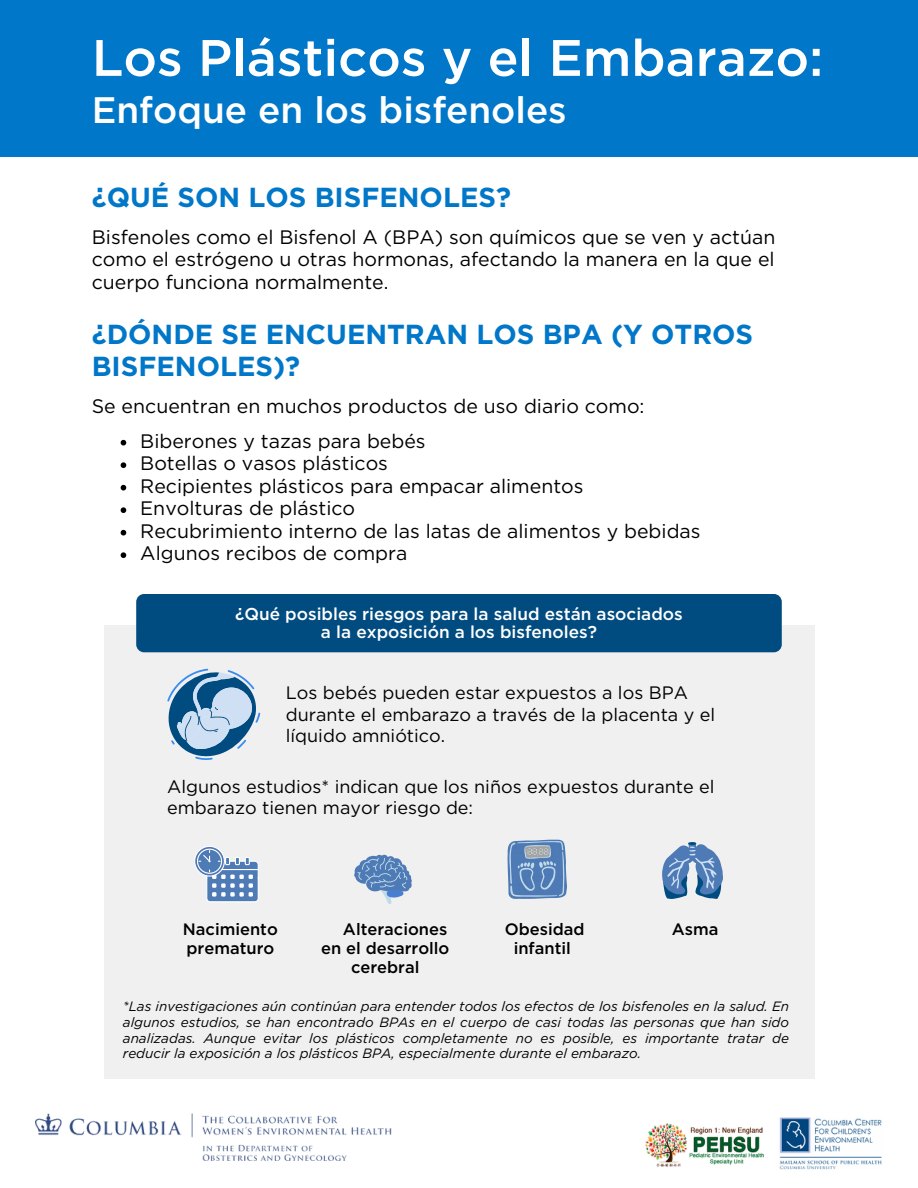
<style>
.page{position:relative;width:918px;height:1188px;background:#fff}
.page>*{position:absolute;margin:0;border:0;box-sizing:border-box;transform-origin:0 0}
.t1{font:500 51.15px "Gotham";color:#fff}
.t2{font:500 36.9px "Gotham";color:#fff}
.t3{font:700 27.45px/32.5px "Gotham";color:#0077c8}
.t4{font:19.5px/22.5px "Gotham";color:#000;text-align:justify}
.t5{font:18px/21.3px "Gotham";color:#000}
.t6{font:500 17.25px/18px "Gotham";color:#fff;text-align:center}
.t7{font:500 16.5px/19.2px "Gotham";color:#000}
.t8{font:italic 13.5px/15.8px "Gotham";color:#000;text-align:justify}
</style>
<div class="page">
<svg style="left:121px;top:440px;width:5px;height:6px"></svg>
<svg style="left:121px;top:462px;width:5px;height:6px"></svg>
<svg style="left:121px;top:485px;width:5px;height:5px"></svg>
<svg style="left:121px;top:507px;width:5px;height:6px"></svg>
<svg style="left:121px;top:530px;width:5px;height:6px"></svg>
<svg style="left:121px;top:552px;width:5px;height:6px"></svg>
<div style="left:0;top:0;width:918px;height:157px;background:#0077c8"></div>
<div style="left:104px;top:625px;width:710px;height:454px;background:#f0f0f0"></div>
<svg style="left:167px;top:669px;width:93px;height:91px"></svg>
<svg style="left:195px;top:846px;width:64px;height:56px"></svg>
<svg style="left:354px;top:854px;width:58px;height:50px"></svg>
<svg style="left:507px;top:840px;width:60px;height:59px;background:#7094bf"></svg>
<svg style="left:662px;top:842px;width:61px;height:57px"></svg>
<div style="left:136px;top:594px;width:646px;height:58px;background:#004b80;border-radius:8px"></div>
<img style="left:645px;top:1123px;width:119px;height:44px">
<img style="left:779px;top:1118px;width:103px;height:52px">
<img style="left:35px;top:1114px;width:357px;height:47px">
<p class="t1" style="left:92px;top:27px;width:733px">Los Plásticos y el Embarazo:</p>
<p class="t2" style="left:92px;top:88px;width:476px">Enfoque en los bisfenoles</p>
<h2 class="t3" style="left:92px;top:181px;width:421px">¿QUÉ SON LOS BISFENOLES?</h2>
<h1 class="t4" style="left:92px;top:226px;width:685px">Bisfenoles como el Bisfenol A (BPA) son químicos que se ven y actúan como el estrógeno u otras hormonas, afectando la manera en la que el cuerpo funciona normalmente.</h1>
<p class="t3" style="left:92px;top:318px;width:663px">¿DÓNDE SE ENCUENTRAN LOS BPA (Y OTROS<br>BISFENOLES)?</p>
<p class="t4" style="left:92px;top:395px;width:554px">Se encuentran en muchos productos de uso diario como:</p>
<h3 class="t4" style="left:140px;top:429px;width:287px">Biberones y tazas para bebés</h3>
<h4 class="t4" style="left:140px;top:452px;width:249px">Botellas o vasos plásticos</h4>
<h3 class="t4" style="left:140px;top:474px;width:445px">Recipientes plásticos para empacar alimentos</h3>
<h4 class="t4" style="left:140px;top:497px;width:216px">Envolturas de plástico</h4>
<p class="t4" style="left:140px;top:519px;width:562px">Recubrimiento interno de las latas de alimentos y bebidas</p>
<p class="t4" style="left:140px;top:542px;width:269px">Algunos recibos de compra</p>
<p class="t6" style="left:235px;top:605px;width:449px">¿Qué posibles riesgos para la salud están asociados a la exposición a los bisfenoles?</p>
<h5 class="t5" style="left:286px;top:682px;width:431px">Los bebés pueden estar expuestos a los BPA durante el embarazo a través de la placenta y el líquido amniótico.</h5>
<p class="t5" style="left:167px;top:775px;width:549px">Algunos estudios* indican que los niños expuestos durante el embarazo tienen mayor riesgo de:</p>
<h4 class="t7" style="left:183px;top:919px;width:96px">Nacimiento prematuro</h4>
<h4 class="t7" style="left:343px;top:919px;width:106px">Alteraciones</h4>
<h4 class="t7" style="left:321px;top:938px;width:130px">en el desarrollo</h4>
<h4 class="t7" style="left:351px;top:957px;width:70px">cerebral</h4>
<p class="t7" style="left:505px;top:919px;width:81px;text-align:center">Obesidad infantil</p>
<h5 class="t7" style="left:672px;top:919px;width:48px">Asma</h5>
<h5 class="t8" style="left:123px;top:998px;width:668px">*Las investigaciones aún continúan para entender todos los efectos de los bisfenoles en la salud. En algunos estudios, se han encontrado BPAs en el cuerpo de casi todas las personas que han sido analizadas. Aunque evitar los plásticos completamente no es posible, es importante tratar de reducir la exposición a los plásticos BPA, especialmente durante el embarazo.</h5>
</div>
